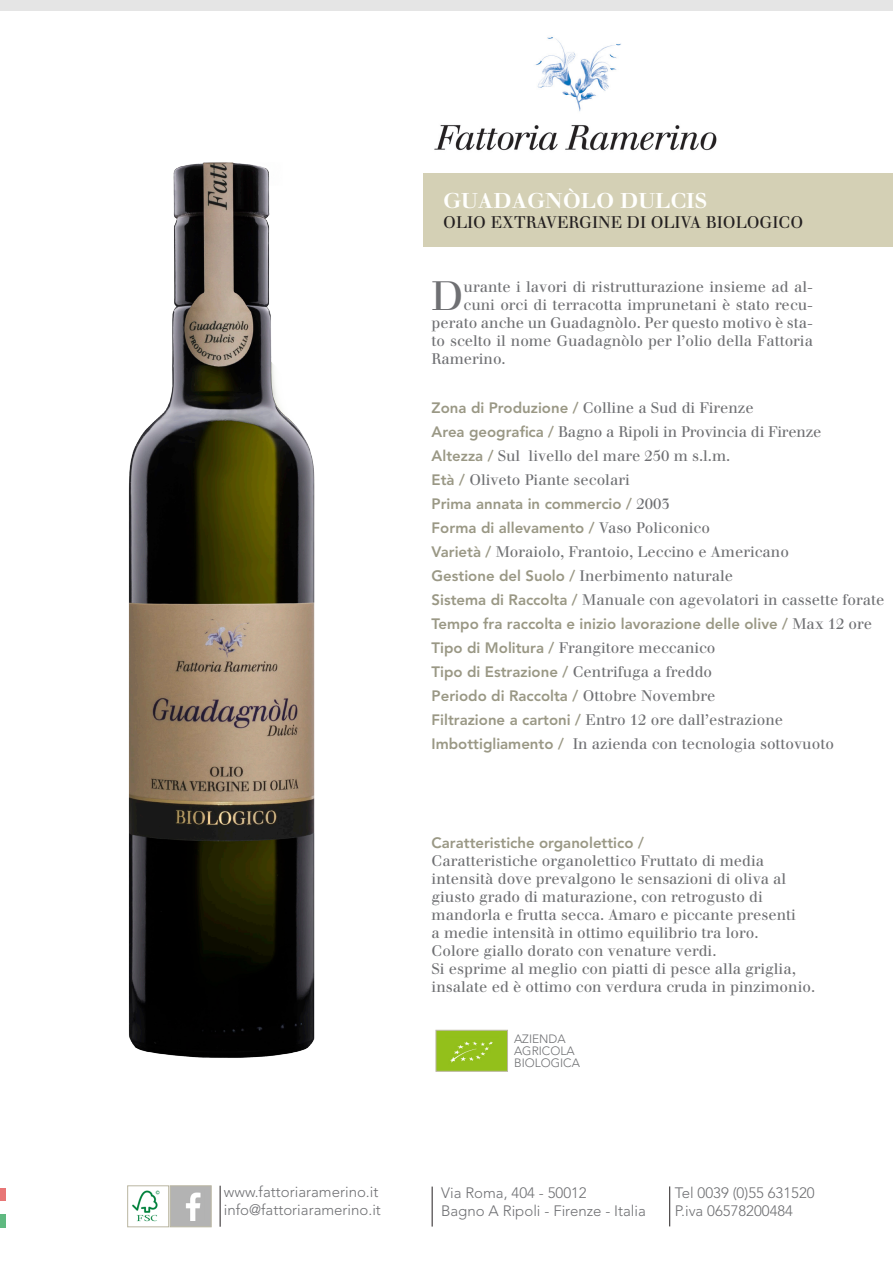
<style>
.page{position:relative;width:893px;height:1263px;background:#fff}
.page>*{position:absolute;margin:0;border:0;box-sizing:border-box;transform-origin:0 0}
.t1{font:40.2px "Walbaum";color:#6f7073}
.t2{font:700 21px "Walbaum";color:#fffffd}
.t3{font:16.5px "Walbaum";color:#231f20}
.Titolo{font:15px "Walbaum";color:#6f7073}
.Paragrafo_testo{font:15px "Walbaum";color:#6f7073}
.Titolo-2{font:800 15px "Avenir LT Std";color:#9a9885}
.t4{font:300 15px/18px "Avenir LT Std";color:#6f7073}
.Paragrafo_testo-2{font:300 12px "Avenir LT Std";color:#6f7073}
.s1{font-family:"Avenir LT Std";font-weight:800;color:#9a9885}
.s2{font-family:"Walbaum";font-weight:400;color:#6f7073}
</style>
<div class="page">
<hr style="left:432px;top:1186px;width:1px;height:40px;background:#231f20">
<hr style="left:669px;top:1186px;width:1px;height:40px;background:#231f20">
<div style="left:0;top:1188px;width:5px;height:13px;background:#e87676"></div>
<div style="left:0;top:1214px;width:5px;height:14px;background:#5fb980"></div>
<img style="left:434px;top:37px;width:283px;height:114px">
<div style="left:128px;top:1186px;width:41px;height:41px;background:#fff;border:1px solid #bab6a2"></div>
<img style="left:132px;top:1190px;width:28px;height:32px">
<hr style="left:220px;top:1186px;width:1px;height:41px;background:#231f20">
<div style="left:170px;top:1186px;width:41px;height:41px;background:#b3b3b3"></div>
<img style="left:186px;top:1192px;width:15px;height:29px">
<div style="left:0;top:0;width:893px;height:11px;background:#e5e5e5"></div>
<div style="left:423px;top:173px;width:470px;height:74px;background:#d4d0b5"></div>
<img style="left:128px;top:162px;width:187px;height:896px">
<div style="left:436px;top:1030px;width:72px;height:41px;background:#93c01b;border:1px solid #bab6a2"></div>
<img style="left:450px;top:1041px;width:43px;height:22px">
<p class="t4" style="left:224px;top:1183px;width:159px">www.fattoriaramerino.it info@fattoriaramerino.it</p>
<p class="t2" style="left:443px;top:188px;width:266px">GUADAGNÒLO DULCIS</p>
<p class="t3" style="left:443px;top:212px;width:361px">OLIO EXTRAVERGINE DI OLIVA BIOLOGICO</p>
<p class="t1" style="left:432px;top:272px;width:33px">D</p>
<p class="Titolo" style="left:464px;top:278px;width:351px">urante i lavori di ristrutturazione insieme ad al-</p>
<p class="Titolo" style="left:464px;top:296px;width:351px">cuni orci di terracotta imprunetani è stato recu-</p>
<p class="Titolo" style="left:432px;top:314px;width:383px">perato anche un Guadagnòlo. Per questo motivo è sta-</p>
<p class="Titolo" style="left:432px;top:332px;width:383px">to scelto il nome Guadagnòlo per l’olio della Fattoria</p>
<p class="Titolo" style="left:432px;top:350px;width:76px">Ramerino.</p>
<p class="Titolo" style="left:432px;top:399px;width:324px"><span class="s1">Zona di Produzione /</span> Colline a Sud di Firenze</p>
<p class="Titolo" style="left:432px;top:423px;width:391px"><span class="s1">Area geografica /</span> Bagno a Ripoli in Provincia di Firenze</p>
<p class="Titolo" style="left:432px;top:447px;width:300px"><span class="s1">Altezza /</span> Sul livello del mare 250 m s.l.m.</p>
<p class="Titolo" style="left:432px;top:471px;width:200px"><span class="s1">Età /</span> Oliveto Piante secolari</p>
<p class="Titolo-2" style="left:432px;top:495px;width:240px">Prima annata in commercio / <span class="s2">2003</span></p>
<p class="Titolo-2" style="left:432px;top:519px;width:280px">Forma di allevamento / <span class="s2">Vaso Policonico</span></p>
<p class="Titolo" style="left:432px;top:543px;width:359px"><span class="s1">Varietà /</span> Moraiolo, Frantoio, Leccino e Americano</p>
<p class="Titolo" style="left:432px;top:567px;width:303px"><span class="s1">Gestione del Suolo /</span> Inerbimento naturale</p>
<p class="Titolo" style="left:432px;top:591px;width:454px"><span class="s1">Sistema di Raccolta /</span> Manuale con agevolatori in cassette forate</p>
<p class="Titolo-2" style="left:432px;top:615px;width:442px">Tempo fra raccolta e inizio lavorazione delle olive / <span class="s2">Max 12 ore</span></p>
<p class="Titolo" style="left:432px;top:639px;width:285px"><span class="s1">Tipo di Molitura /</span> Frangitore meccanico</p>
<p class="Titolo-2" style="left:432px;top:663px;width:282px">Tipo di Estrazione / <span class="s2">Centrifuga a freddo</span></p>
<p class="Titolo-2" style="left:432px;top:687px;width:285px">Periodo di Raccolta / <span class="s2">Ottobre Novembre</span></p>
<p class="Titolo" style="left:432px;top:711px;width:353px"><span class="s1">Filtrazione a cartoni /</span> Entro 12 ore dall’estrazione</p>
<p class="Titolo" style="left:432px;top:735px;width:404px"><span class="s1">Imbottigliamento /</span> In azienda con tecnologia sottovuoto</p>
<p class="Titolo-2" style="left:432px;top:833px;width:214px">Caratteristiche organolettico /</p>
<p class="Paragrafo_testo" style="left:432px;top:851px;width:334px">Caratteristiche organolettico Fruttato di media</p>
<p class="Paragrafo_testo" style="left:432px;top:869px;width:356px">intensità dove prevalgono le sensazioni di oliva al</p>
<p class="Paragrafo_testo" style="left:432px;top:887px;width:333px">giusto grado di maturazione, con retrogusto di</p>
<p class="Paragrafo_testo" style="left:432px;top:905px;width:366px">mandorla e frutta secca. Amaro e piccante presenti</p>
<p class="Paragrafo_testo" style="left:432px;top:923px;width:328px">a medie intensità in ottimo equilibrio tra loro.</p>
<p class="Paragrafo_testo" style="left:432px;top:941px;width:286px">Colore giallo dorato con venature verdi.</p>
<p class="Paragrafo_testo" style="left:432px;top:959px;width:366px">Si esprime al meglio con piatti di pesce alla griglia,</p>
<p class="Paragrafo_testo" style="left:432px;top:977px;width:385px">insalate ed è ottimo con verdura cruda in pinzimonio.</p>
<p class="Paragrafo_testo-2" style="left:514px;top:1032px;width:53px">AZIENDA</p>
<p class="Paragrafo_testo-2" style="left:514px;top:1044px;width:62px">AGRICOLA</p>
<p class="Paragrafo_testo-2" style="left:514px;top:1056px;width:67px">BIOLOGICA</p>
<p class="t4" style="left:441px;top:1184px;width:206px">Via Roma, 404 - 50012<br>Bagno A Ripoli - Firenze - Italia</p>
<p class="t4" style="left:675px;top:1184px;width:141px">Tel 0039 (0)55 631520<br>P.iva 06578200484</p>
</div>
